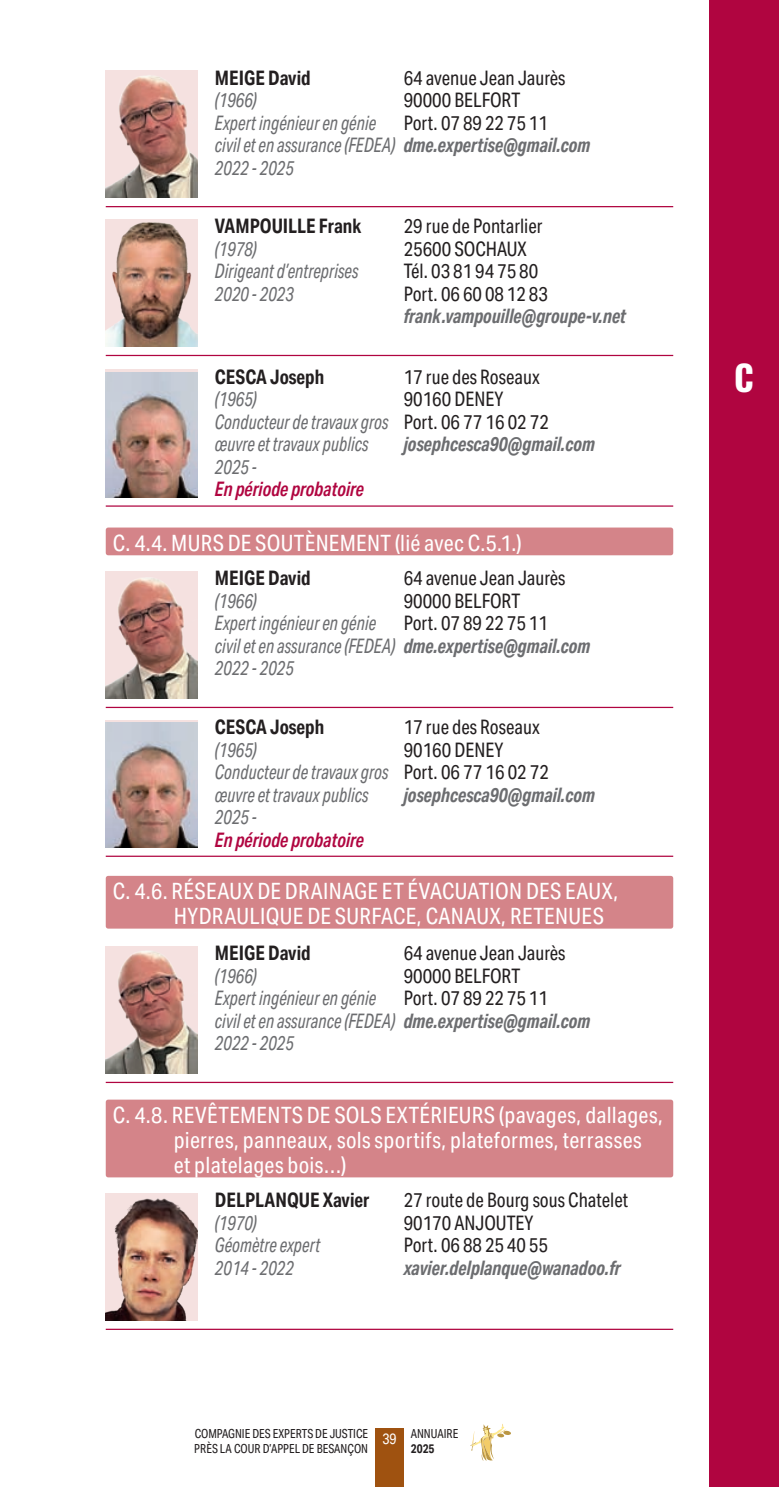
<style>
.page{position:relative;width:779px;height:1487px;background:#fff}
.page>*{position:absolute;margin:0;border:0;box-sizing:border-box;transform-origin:0 0}
.t1{font:700 35px "Oswald";color:#fff}
.C_suite_2{font:22.5px/25px "Aktiv Grotesk Cd";letter-spacing:.015em;color:#fff}
.Paragraphe_expert{font:italic 20px/22.5px "Aktiv Grotesk Cd";color:#6c6d70;scale:.85 1}
.t2{font:20px/22.5px "Aktiv Grotesk Cd";color:#231f20;scale:.95 1}
.t3{font:italic 700 20px "Aktiv Grotesk Cd";color:#6c6d70;scale:.9 1}
.Paragraphe_expert-2{font:700 20px "Aktiv Grotesk Cd";color:#231f20;scale:.95 1}
.Paragraphe_expert-3{font:italic 600 20px "Aktiv Grotesk Cd";color:#b00540;scale:.9 1}
.t4{font:15px "Aktiv Grotesk Cd";color:#fff;scale:.95 1}
.t5{font:12.5px/15px "Aktiv Grotesk Cd";color:#231f20;scale:.95 1}
.t6{font:700 12.5px "Aktiv Grotesk Cd";color:#231f20;scale:.95 1}
.s1{font-weight:700}
</style>
<div class="page">
<div style="left:708px;top:0;width:70px;height:1487px;background:#b00540"></div>
<div style="left:375px;top:1428px;width:28px;height:59px;background:#9f5210"></div>
<div style="left:503px;top:1430px;width:8px;height:5px;background:#ba9643;border-radius:50%"></div>
<svg style="left:470px;top:1424px;width:35px;height:37px"></svg>
<img style="left:106px;top:219px;width:92px;height:128px">
<hr style="left:106px;top:355px;width:567px;height:1px;background:#b00540">
<img style="left:106px;top:70px;width:92px;height:128px">
<hr style="left:106px;top:206px;width:567px;height:1px;background:#b00540">
<img style="left:106px;top:372px;width:92px;height:125px">
<hr style="left:106px;top:505px;width:567px;height:2px;background:#b00540">
<div style="left:106px;top:720px;width:92px;height:127px;background:linear-gradient(to right,#c5ccd8,#c5cdd7)"></div>
<img style="left:106px;top:723px;width:92px;height:124px">
<hr style="left:106px;top:856px;width:567px;height:1px;background:#b00540">
<img style="left:106px;top:571px;width:92px;height:128px">
<hr style="left:106px;top:707px;width:567px;height:1px;background:#b00540">
<div style="left:106px;top:528px;width:567px;height:27px;background:#d48489;border-radius:2px"></div>
<img style="left:106px;top:946px;width:92px;height:127px">
<hr style="left:106px;top:1082px;width:567px;height:1px;background:#b00540">
<div style="left:106px;top:876px;width:567px;height:53px;background:#d48489;border-radius:2px"></div>
<div style="left:106px;top:1100px;width:567px;height:77px;background:#d48489;border-radius:2px"></div>
<img style="left:106px;top:1193px;width:92px;height:127px">
<hr style="left:106px;top:1329px;width:567px;height:1px;background:#b00540">
<p class="t2" style="left:403px;top:66px;width:172px">64 avenue Jean Jaurès<br>90000 BELFORT<br>Port. 07 89 22 75 11</p>
<p class="Paragraphe_expert-2" style="left:215px;top:66px;width:102px">MEIGE David</p>
<p class="Paragraphe_expert" style="left:215px;top:89px;width:51px">(1966)</p>
<p class="Paragraphe_expert" style="left:215px;top:111px;width:443px">Expert ingénieur en génie<br>civil et en assurance (FEDEA) <span class="s1">dme.expertise@gmail.com</span></p>
<p class="Paragraphe_expert" style="left:215px;top:156px;width:94px">2022 - 2025</p>
<p class="Paragraphe_expert-2" style="left:215px;top:215px;width:156px">VAMPOUILLE Frank</p>
<p class="Paragraphe_expert" style="left:215px;top:238px;width:51px">(1978)</p>
<p class="Paragraphe_expert" style="left:215px;top:260px;width:170px">Dirigeant d’entreprises</p>
<p class="Paragraphe_expert" style="left:215px;top:283px;width:94px">2020 - 2023</p>
<p class="t2" style="left:403px;top:215px;width:153px">29 rue de Pontarlier<br>25600 SOCHAUX<br>Tél. 03 81 94 75 80<br>Port. 06 60 08 12 83</p>
<p class="t3" style="left:403px;top:305px;width:249px">frank.vampouille@groupe-v.net</p>
<p class="Paragraphe_expert-2" style="left:215px;top:365px;width:116px">CESCA Joseph</p>
<p class="Paragraphe_expert" style="left:215px;top:388px;width:51px">(1965)</p>
<p class="Paragraphe_expert" style="left:215px;top:411px;width:206px">Conducteur de travaux gros œuvre et travaux publics</p>
<p class="Paragraphe_expert" style="left:215px;top:456px;width:51px">2025 -</p>
<p class="Paragraphe_expert-3" style="left:215px;top:478px;width:167px">En période probatoire</p>
<p class="t2" style="left:403px;top:366px;width:154px">17 rue des Roseaux<br>90160 DENEY<br>Port. 06 77 16 02 72</p>
<p class="t3" style="left:403px;top:433px;width:214px">josephcesca90@gmail.com</p>
<p class="C_suite_2" style="left:113px;top:530px;width:410px">C. 4.4. MURS DE SOUTÈNEMENT (lié avec C.5.1.)</p>
<p class="t2" style="left:403px;top:567px;width:172px">64 avenue Jean Jaurès<br>90000 BELFORT<br>Port. 07 89 22 75 11</p>
<p class="Paragraphe_expert-2" style="left:215px;top:567px;width:102px">MEIGE David</p>
<p class="Paragraphe_expert" style="left:215px;top:590px;width:51px">(1966)</p>
<p class="Paragraphe_expert" style="left:215px;top:612px;width:443px">Expert ingénieur en génie<br>civil et en assurance (FEDEA) <span class="s1">dme.expertise@gmail.com</span></p>
<p class="Paragraphe_expert" style="left:215px;top:657px;width:94px">2022 - 2025</p>
<p class="Paragraphe_expert-2" style="left:215px;top:715px;width:116px">CESCA Joseph</p>
<p class="Paragraphe_expert" style="left:215px;top:738px;width:51px">(1965)</p>
<p class="Paragraphe_expert" style="left:215px;top:761px;width:206px">Conducteur de travaux gros œuvre et travaux publics</p>
<p class="Paragraphe_expert" style="left:215px;top:806px;width:51px">2025 -</p>
<p class="Paragraphe_expert-3" style="left:215px;top:828px;width:167px">En période probatoire</p>
<p class="t2" style="left:403px;top:716px;width:154px">17 rue des Roseaux<br>90160 DENEY<br>Port. 06 77 16 02 72</p>
<p class="t3" style="left:403px;top:783px;width:214px">josephcesca90@gmail.com</p>
<p class="C_suite_2" style="left:174px;top:879px;width:446px;text-indent:-61px">C. 4.6. RÉSEAUX DE DRAINAGE ET ÉVACUATION DES EAUX,<br>HYDRAULIQUE DE SURFACE, CANAUX, RETENUES</p>
<p class="t2" style="left:403px;top:942px;width:172px">64 avenue Jean Jaurès<br>90000 BELFORT<br>Port. 07 89 22 75 11</p>
<p class="Paragraphe_expert-2" style="left:215px;top:942px;width:102px">MEIGE David</p>
<p class="Paragraphe_expert" style="left:215px;top:965px;width:51px">(1966)</p>
<p class="Paragraphe_expert" style="left:215px;top:987px;width:443px">Expert ingénieur en génie<br>civil et en assurance (FEDEA) <span class="s1">dme.expertise@gmail.com</span></p>
<p class="Paragraphe_expert" style="left:215px;top:1032px;width:94px">2022 - 2025</p>
<p class="C_suite_2" style="left:174px;top:1102px;width:490px;text-indent:-61px">C. 4.8. REVÊTEMENTS DE SOLS EXTÉRIEURS (pavages, dallages, pierres, panneaux, sols sportifs, plateformes, terrasses et platelages bois…)</p>
<p class="Paragraphe_expert-2" style="left:215px;top:1188px;width:164px">DELPLANQUE Xavier</p>
<p class="Paragraphe_expert" style="left:215px;top:1211px;width:51px">(1970)</p>
<p class="Paragraphe_expert" style="left:215px;top:1234px;width:125px">Géomètre expert</p>
<p class="Paragraphe_expert" style="left:215px;top:1256px;width:94px">2014 - 2022</p>
<p class="t2" style="left:403px;top:1189px;width:238px">27 route de Bourg sous Chatelet<br>90170 ANJOUTEY<br>Port. 06 88 25 40 55</p>
<p class="t3" style="left:403px;top:1256px;width:243px">xavier.delplanque@wanadoo.fr</p>
<p class="t5" style="left:194px;top:1426px;width:184px">COMPAGNIE DES EXPERTS DE JUSTICE<br>PRÈS LA COUR D’APPEL DE BESANÇON</p>
<p class="t4" style="left:382px;top:1430px;width:17px">39</p>
<p class="t5" style="left:410px;top:1426px;width:52px">ANNUAIRE</p>
<p class="t6" style="left:410px;top:1442px;width:26px">2025</p>
<h1 class="t1" style="left:734px;top:360px;width:21px">C</h1>
</div>
